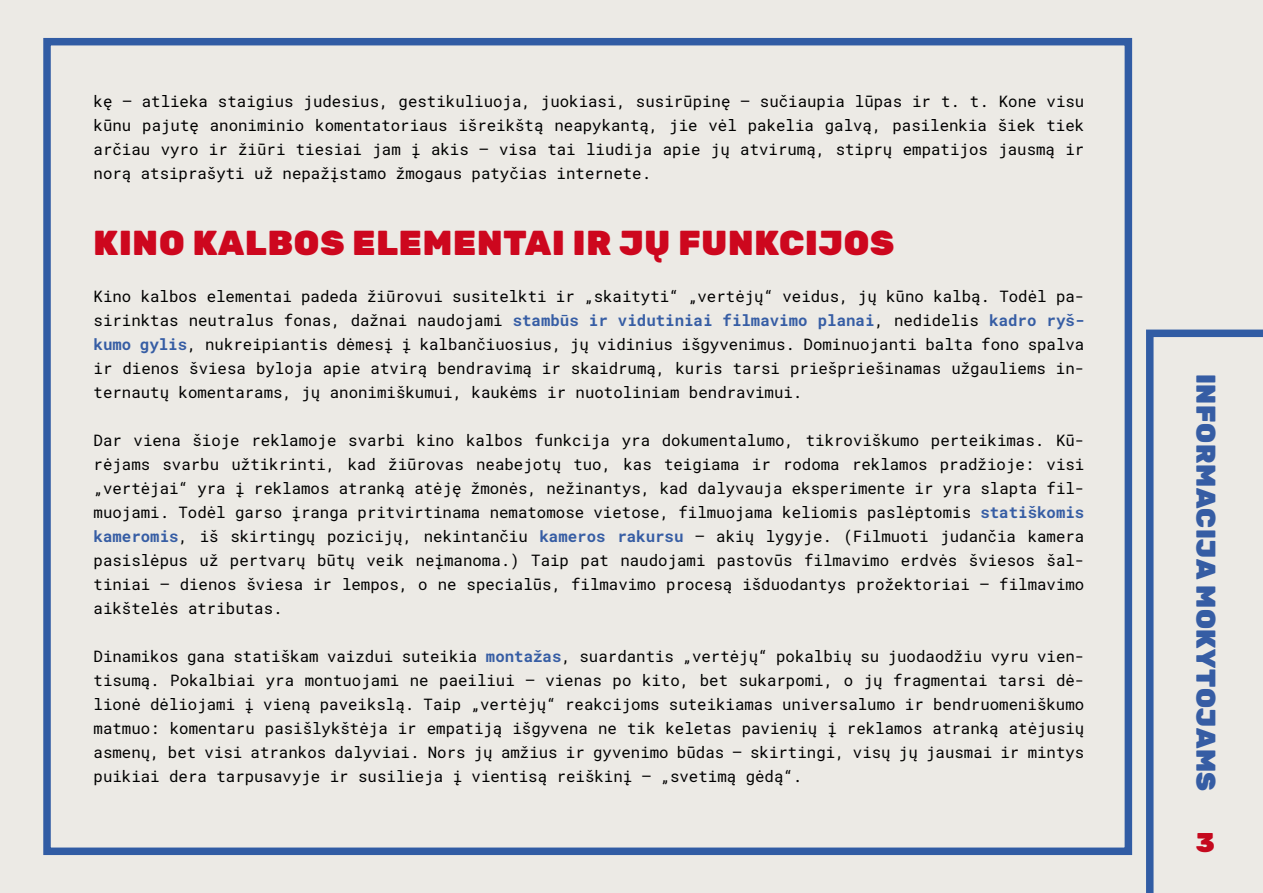
<style>
.page{position:relative;width:1263px;height:893px;background:#eceae5}
.page>*{position:absolute;margin:0;border:0;box-sizing:border-box;transform-origin:0 0}
.t1{font:900 34.5px "Rubik";letter-spacing:.025em;color:#cd071e}
.t2{font:900 27px "Rubik";letter-spacing:.025em;color:#365da4}
.t3{font:900 27px "Rubik";color:#c5091e}
.t4{font:15.75px/24px "Roboto Mono";color:#000;text-align:justify}
.s1{font-weight:700;color:#365da4}
</style>
<div class="page">
<div style="left:43px;top:38px;width:1089px;height:817px;border:8px solid #315ca4"></div>
<svg style="left:1146px;top:330px;width:117px;height:563px"></svg>
<p class="t4" style="left:94px;top:89px;width:992px">kę – atlieka staigius judesius, gestikuliuoja, juokiasi, susirūpinę – sučiaupia lūpas ir t. t. Kone visu kūnu pajutę anoniminio komentatoriaus išreikštą neapykantą, jie vėl pakelia galvą, pasilenkia šiek tiek arčiau vyro ir žiūri tiesiai jam į akis – visa tai liudija apie jų atvirumą, stiprų empatijos jausmą ir norą atsiprašyti už nepažįstamo žmogaus patyčias internete.</p>
<h1 class="t1" style="left:94px;top:222px;width:802px">KINO KALBOS ELEMENTAI IR JŲ FUNKCIJOS</h1>
<p class="t4" style="left:94px;top:284px;width:992px">Kino kalbos elementai padeda žiūrovui susitelkti ir „skaityti“ „vertėjų“ veidus, jų kūno kalbą. Todėl pa&shy;sirinktas neutralus fonas, dažnai naudojami <span class="s1">stambūs ir vidutiniai filmavimo planai</span>, nedidelis <span class="s1">kadro ryš&shy;kumo gylis</span>, nukreipiantis dėmesį į kalbančiuosius, jų vidinius išgyvenimus. Dominuojanti balta fono spalva ir dienos šviesa byloja apie atvirą bendravimą ir skaidrumą, kuris tarsi priešpriešinamas užgauliems in&shy;ternautų komentarams, jų anonimiškumui, kaukėms ir nuotoliniam bendravimui.</p>
<p class="t4" style="left:94px;top:428px;width:992px">Dar viena šioje reklamoje svarbi kino kalbos funkcija yra dokumentalumo, tikroviškumo perteikimas. Kū&shy;rėjams svarbu užtikrinti, kad žiūrovas neabejotų tuo, kas teigiama ir rodoma reklamos pradžioje: visi „vertėjai“ yra į reklamos atranką atėję žmonės, nežinantys, kad dalyvauja eksperimente ir yra slapta fil&shy;muojami. Todėl garso įranga pritvirtinama nematomose vietose, filmuojama keliomis paslėptomis <span class="s1">statiškomis kameromis</span>, iš skirtingų pozicijų, nekintančiu <span class="s1">kameros rakursu</span> – akių lygyje. (Filmuoti judančia kamera pasislėpus už pertvarų būtų veik neįmanoma.) Taip pat naudojami pastovūs filmavimo erdvės šviesos šal&shy;tiniai – dienos šviesa ir lempos, o ne specialūs, filmavimo procesą išduodantys prožektoriai – filmavimo aikštelės atributas.</p>
<p class="t4" style="left:94px;top:644px;width:992px">Dinamikos gana statiškam vaizdui suteikia <span class="s1">montažas</span>, suardantis „vertėjų“ pokalbių su juodaodžiu vyru vien&shy;tisumą. Pokalbiai yra montuojami ne paeiliui – vienas po kito, bet sukarpomi, o jų fragmentai tarsi dė&shy;lionė dėliojami į vieną paveikslą. Taip „vertėjų“ reakcijoms suteikiamas universalumo ir bendruomeniškumo matmuo: komentaru pasišlykštėja ir empatiją išgyvena ne tik keletas pavienių į reklamos atranką atėjusių asmenų, bet visi atrankos dalyviai. Nors jų amžius ir gyvenimo būdas – skirtingi, visų jų jausmai ir mintys puikiai dera tarpusavyje ir susilieja į vientisą reiškinį – „svetimą gėdą“.</p>
<h2 class="t2" style="left:1222px;top:374px;width:419px;rotate:90deg">INFORMACIJA MOKYTOJAMS</h2>
<h2 class="t3" style="left:1196px;top:826px;width:21px">3</h2>
</div>
